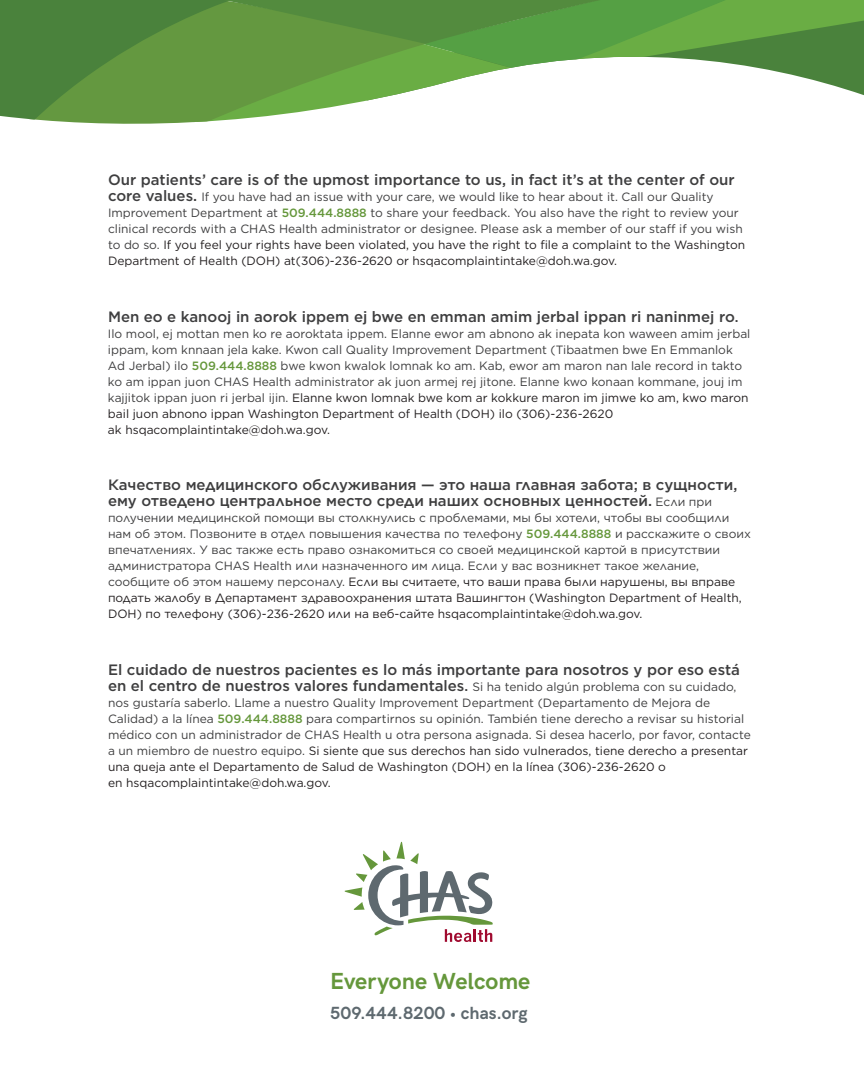
<style>
.page{position:relative;width:864px;height:1080px;background:#fff}
.page>*{position:absolute;margin:0;border:0;box-sizing:border-box;transform-origin:0 0}
.t1{font:23.3px "HK Grotesk Bold Legacy";color:#65973b}
.t2{font:17.7px "HK Grotesk Bold Legacy";letter-spacing:.01em;color:#5e696f}
.t3{font:500 15px/16px "Gotham";color:#3e3e3f}
.t4{font:12px/16px "Gotham";color:#3e3e3f}
.s1{font-weight:500;font-size:15px}
.s2{font-weight:500;color:#65973b}
.s3{color:#231f20}
.s4{font-size:14px}
.s5{font-weight:400;font-size:12px}
</style>
<div class="page">
<svg style="left:345px;top:842px;width:148px;height:100px"></svg>
<svg style="left:0;top:0;width:864px;height:124px"></svg>
<p class="t3" style="left:108px;top:171px;width:628px">Our patients’ care is of the upmost importance to us, in fact it’s at the center of our</p>
<p class="t4" style="left:108px;top:188px;width:639px"><span class="s1">core values.</span> If you have had an issue with your care, we would like to hear about it. Call our Quality Improvement Department at <span class="s2">509.444.8888</span> to share your feedback. You also have the right to review your clinical records with a CHAS Health administrator or designee. Please ask a member of our staff if you wish to do so. <span class="s3">If you feel your rights have been violated, you have the right to file a complaint to the Washington Department of Health (DOH) at(306)-236-2620 or hsqacomplaintintake@doh.wa.gov.</span></p>
<p class="t3" style="left:108px;top:308px;width:632px">Men eo e kanooj in aorok ippem ej bwe en emman amim jerbal ippan ri naninmej ro<span class="s4">.</span></p>
<p class="t4" style="left:108px;top:325px;width:644px">Ilo mool, ej mottan men ko re aoroktata ippem. Elanne ewor am abnono ak inepata kon waween amim jerbal ippam, kom knnaan jela kake. Kwon call Quality Improvement Department (Tibaatmen bwe En Emmanlok Ad Jerbal) ilo <span class="s2">509.444.8888</span> bwe kwon kwalok lomnak ko am. Kab, ewor am maron nan lale record in takto ko am ippan juon CHAS Health administrator ak juon armej rej jitone. Elanne kwo konaan kommane, jouj im kajjitok ippan juon ri jerbal ijin. <span class="s3">Elanne kwon lomnak bwe kom ar kokkure maron im jimwe ko am, kwo maron bail juon abnono ippan Washington Department of Health (DOH) ilo (306)-236-2620<br>ak hsqacomplaintintake@doh.wa.gov.</span></p>
<p class="t3" style="left:108px;top:477px;width:631px">Качество медицинского обслуживания — это наша главная забота; в сущности, ему отведено центральное место среди наших основных ценностей. <span class="s5">Если при</span></p>
<p class="t4" style="left:108px;top:510px;width:645px">получении медицинской помощи вы столкнулись с проблемами, мы бы хотели, чтобы вы сообщили нам об этом. Позвоните в отдел повышения качества по телефону <span class="s2">509.444.8888</span> и расскажите о своих впечатлениях. У вас также есть право ознакомиться со своей медицинской картой в присутствии администратора CHAS Health или назначенного им лица. Если у вас возникнет такое желание, сообщите об этом нашему персоналу. <span class="s3">Если вы считаете, что ваши права были нарушены, вы вправе подать жалобу в Департамент здравоохранения штата Вашингтон (Washington Department of Health, DOH) по телефону (306)-236-2620 или на веб-сайте hsqacomplaintintake@doh.wa.gov.</span></p>
<p class="t3" style="left:108px;top:662px;width:634px">El cuidado de nuestros pacientes es lo más importante para nosotros y por eso está en el centro de nuestros valores fundamentales<span class="s4">.</span> <span class="s5">Si ha tenido algún problema con su cuidado,</span></p>
<p class="t4" style="left:108px;top:695px;width:644px">nos gustaría saberlo. Llame a nuestro Quality Improvement Department (Departamento de Mejora de Calidad) a la línea <span class="s2">509.444.8888</span> para compartirnos su opinión. También tiene derecho a revisar su historial médico con un administrador de CHAS Health u otra persona asignada. Si desea hacerlo, por favor, contacte a un miembro de nuestro equipo. <span class="s3">Si siente que sus derechos han sido vulnerados, tiene derecho a presentar una queja ante el Departamento de Salud de Washington (DOH) en la línea (306)-236-2620 o<br>en hsqacomplaintintake@doh.wa.gov.</span></p>
<h1 class="t1" style="left:330px;top:964px;width:202px">Everyone Welcome</h1>
<h2 class="t2" style="left:330px;top:1000px;width:199px">509.444.8200 • chas.org</h2>
</div>
